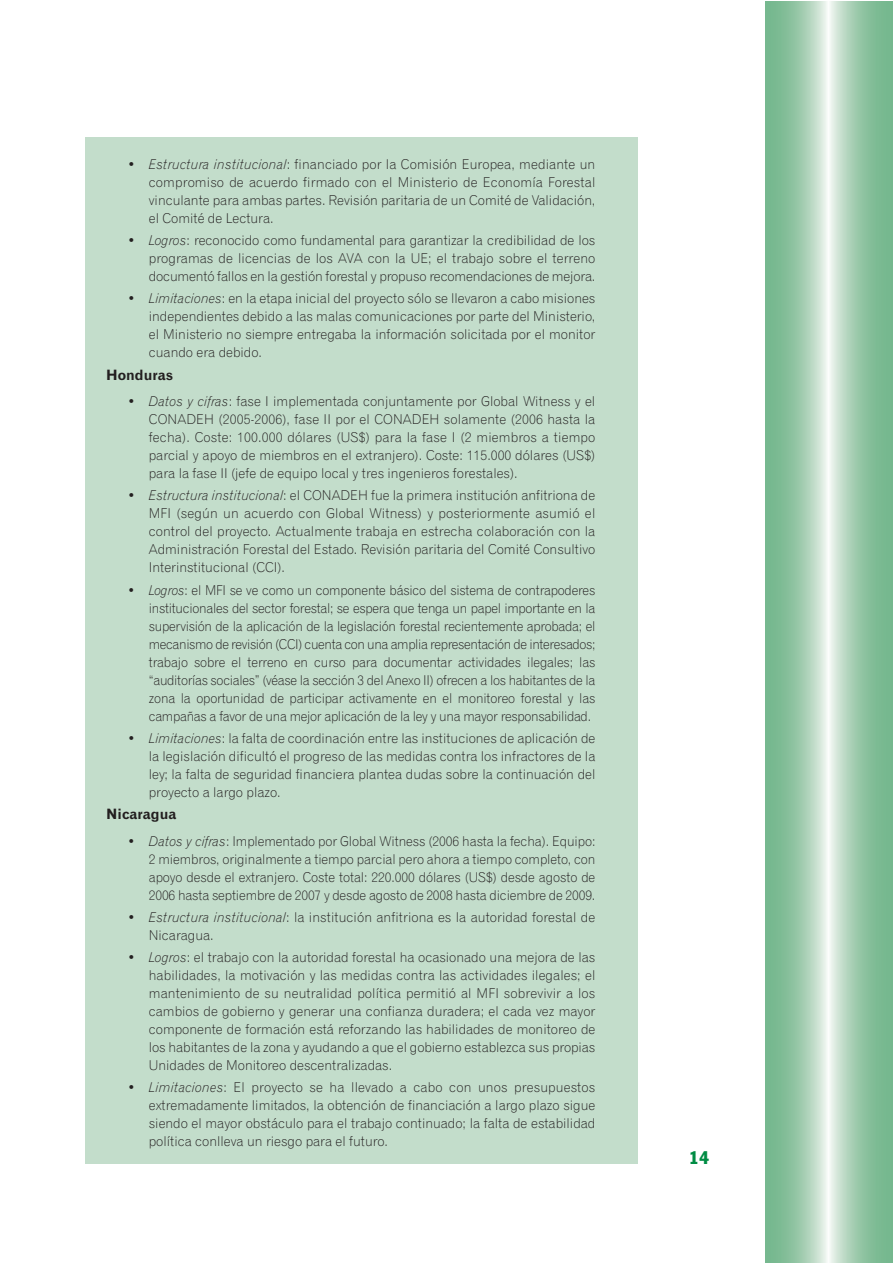
<style>
.page{position:relative;width:893px;height:1263px;background:#fff}
.page>*{position:absolute;margin:0;border:0;box-sizing:border-box;transform-origin:0 0}
.t1{font:condensed 18px "Franklin Gothic BT";color:#008c44}
.t2{font:700 14.25px "Grotesque";color:#231f20}
.t3{font:300 13.5px/18px "Grotesque";color:#231f20;text-align:justify}
.s1{font-style:italic}
</style>
<div class="page">
<hr style="left:891px;top:2px;width:1px;height:1261px;background:#75b78e">
<div style="left:85px;top:138px;width:553px;height:1026px;background:#c3ddcb"></div>
<p class="t3" style="left:149px;top:156px;width:448px;text-indent:-21px">• <span class="s1">Estructura institucional</span>: financiado por la Comisión Europea, mediante un compromiso de acuerdo firmado con el Ministerio de Economía Forestal vinculante para ambas partes. Revisión paritaria de un Comité de Validación, el Comité de Lectura.</p>
<p class="t3" style="left:149px;top:233px;width:448px;text-indent:-21px">• <span class="s1">Logros</span>: reconocido como fundamental para garantizar la credibilidad de los programas de licencias de los AVA con la UE; el trabajo sobre el terreno documentó fallos en la gestión forestal y propuso recomendaciones de mejora.</p>
<p class="t3" style="left:149px;top:291px;width:448px;text-indent:-21px">• <span class="s1">Limitaciones</span>: en la etapa inicial del proyecto sólo se llevaron a cabo misiones independientes debido a las malas comunicaciones por parte del Ministerio, el Ministerio no siempre entregaba la información solicitada por el monitor cuando era debido.</p>
<p class="t2" style="left:106px;top:369px;width:68px">Honduras</p>
<p class="t3" style="left:149px;top:394px;width:448px;text-indent:-21px">• <span class="s1">Datos y cifras</span>: fase I implementada conjuntamente por Global Witness y el CONADEH (2005-2006), fase II por el CONADEH solamente (2006 hasta la fecha). Coste: 100.000 dólares (US$) para la fase I (2 miembros a tiempo parcial y apoyo de miembros en el extranjero). Coste: 115.000 dólares (US$) para la fase II (jefe de equipo local y tres ingenieros forestales).</p>
<p class="t3" style="left:149px;top:488px;width:448px;text-indent:-21px">• <span class="s1">Estructura institucional</span>: el CONADEH fue la primera institución anfitriona de MFI (según un acuerdo con Global Witness) y posteriormente asumió el control del proyecto. Actualmente trabaja en estrecha colaboración con la Administración Forestal del Estado. Revisión paritaria del Comité Consultivo Interinstitucional (CCI).</p>
<p class="t3" style="left:149px;top:582px;width:448px;text-indent:-21px">• <span class="s1">Logros</span>: el MFI se ve como un componente básico del sistema de contrapoderes institucionales del sector forestal; se espera que tenga un papel importante en la supervisión de la aplicación de la legislación forestal recientemente aprobada; el mecanismo de revisión (CCI) cuenta con una amplia representación de interesados; trabajo sobre el terreno en curso para documentar actividades ilegales; las “auditorías sociales” (véase la sección 3 del Anexo II) ofrecen a los habitantes de la zona la oportunidad de participar activamente en el monitoreo forestal y las campañas a favor de una mejor aplicación de la ley y una mayor responsabilidad.</p>
<p class="t3" style="left:149px;top:730px;width:448px;text-indent:-21px">• <span class="s1">Limitaciones</span>: la falta de coordinación entre las instituciones de aplicación de la legislación dificultó el progreso de las medidas contra los infractores de la ley; la falta de seguridad financiera plantea dudas sobre la continuación del proyecto a largo plazo.</p>
<p class="t2" style="left:106px;top:809px;width:72px">Nicaragua</p>
<p class="t3" style="left:149px;top:833px;width:448px;text-indent:-21px">• <span class="s1">Datos y cifras</span>: Implementado por Global Witness (2006 hasta la fecha). Equipo:<br>2 miembros, originalmente a tiempo parcial pero ahora a tiempo completo, con apoyo desde el extranjero. Coste total: 220.000 dólares (US$) desde agosto de 2006 hasta septiembre de 2007 y desde agosto de 2008 hasta diciembre de 2009.</p>
<p class="t3" style="left:149px;top:909px;width:448px;text-indent:-21px">• <span class="s1">Estructura institucional</span>: la institución anfitriona es la autoridad forestal de<br>Nicaragua.</p>
<p class="t3" style="left:149px;top:950px;width:448px;text-indent:-21px">• <span class="s1">Logros</span>: el trabajo con la autoridad forestal ha ocasionado una mejora de las habilidades, la motivación y las medidas contra las actividades ilegales; el mantenimiento de su neutralidad política permitió al MFI sobrevivir a los cambios de gobierno y generar una confianza duradera; el cada vez mayor componente de formación está reforzando las habilidades de monitoreo de los habitantes de la zona y ayudando a que el gobierno establezca sus propias Unidades de Monitoreo descentralizadas.</p>
<p class="t3" style="left:149px;top:1080px;width:448px;text-indent:-21px">• <span class="s1">Limitaciones</span>: El proyecto se ha llevado a cabo con unos presupuestos extremadamente limitados, la obtención de financiación a largo plazo sigue siendo el mayor obstáculo para el trabajo continuado; la falta de estabilidad política conlleva un riesgo para el futuro.</p>
<h1 class="t1" style="left:689px;top:1151px;width:22px">14</h1>
</div>
